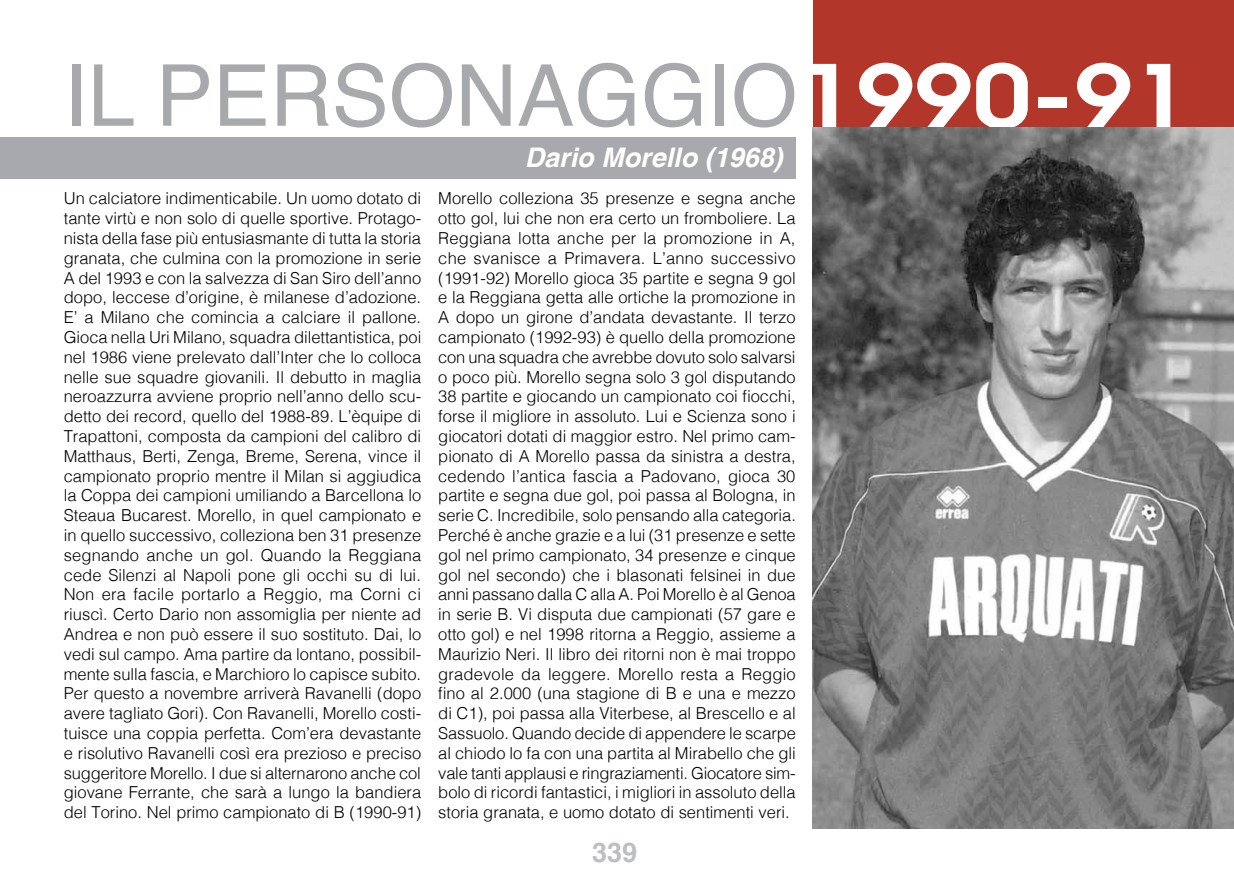
<style>
.page{position:relative;width:1234px;height:893px;background:#fff}
.page>*{position:absolute;margin:0;border:0;box-sizing:border-box;transform-origin:0 0}
.t1{font:85.5px "Helvetica";color:#a7a9ac}
.t2{font:italic 700 27px "Helvetica";color:#fff}
.t3{font:700 27px "Helvetica";color:#bcbec0}
.t4{font:300 16.5px/19.8px "Helvetica";color:#000;text-align:justify}
.s1{font-family:"Avant Garde";font-weight:600;font-size:86.55px;color:#fff}
</style>
<div class="page">
<div style="left:812px;top:0;width:421px;height:128px;background:#b23629"></div>
<div style="left:0;top:137px;width:795px;height:41px;background:#a7a9ac"></div>
<img style="left:812px;top:128px;width:421px;height:701px">
<h1 class="t1" style="left:64px;top:30px;width:1128px">I L PERSONAGGIO<span class="s1">1990-91</span></h1>
<h2 class="t2" style="left:524px;top:135px;width:260px">Dario Morello (1968)</h2>
<p class="t4" style="left:64px;top:187px;width:359px">Un calciatore indimenticabile. Un uomo dotato di tante virtù e non solo di quelle sportive. Protago&shy;nista della fase più entusiasmante di tutta la storia granata, che culmina con la promozione in serie A del 1993 e con la salvezza di San Siro dell’anno dopo, leccese d’origine, è milanese d’adozione.<br>E’ a Milano che comincia a calciare il pallone.<br>Gioca nella Uri Milano, squadra dilettantistica, poi nel 1986 viene prelevato dall’Inter che lo colloca nelle sue squadre giovanili. Il debutto in maglia neroazzurra avviene proprio nell’anno dello scu&shy;detto dei record, quello del 1988-89. L’èquipe di Trapattoni, composta da campioni del calibro di Matthaus, Berti, Zenga, Breme, Serena, vince il campionato proprio mentre il Milan si aggiudica la Coppa dei campioni umiliando a Barcellona lo Steaua Bucarest. Morello, in quel campionato e in quello successivo, colleziona ben 31 presenze segnando anche un gol. Quando la Reggiana cede Silenzi al Napoli pone gli occhi su di lui.<br>Non era facile portarlo a Reggio, ma Corni ci riuscì. Certo Dario non assomiglia per niente ad Andrea e non può essere il suo sostituto. Dai, lo vedi sul campo. Ama partire da lontano, possibil&shy;mente sulla fascia, e Marchioro lo capisce subito.<br>Per questo a novembre arriverà Ravanelli (dopo avere tagliato Gori). Con Ravanelli, Morello costi&shy;tuisce una coppia perfetta. Com’era devastante e risolutivo Ravanelli così era prezioso e preciso suggeritore Morello. I due si alternarono anche col giovane Ferrante, che sarà a lungo la bandiera del Torino. Nel primo campionato di B (1990-91)</p>
<p class="t4" style="left:438px;top:187px;width:359px">Morello colleziona 35 presenze e segna anche otto gol, lui che non era certo un fromboliere. La Reggiana lotta anche per la promozione in A, che svanisce a Primavera. L’anno successivo (1991-92) Morello gioca 35 partite e segna 9 gol e la Reggiana getta alle ortiche la promozione in A dopo un girone d’andata devastante. Il terzo campionato (1992-93) è quello della promozione con una squadra che avrebbe dovuto solo salvarsi o poco più. Morello segna solo 3 gol disputando 38 partite e giocando un campionato coi fiocchi, forse il migliore in assoluto. Lui e Scienza sono i giocatori dotati di maggior estro. Nel primo cam&shy;pionato di A Morello passa da sinistra a destra, cedendo l’antica fascia a Padovano, gioca 30 partite e segna due gol, poi passa al Bologna, in serie C. Incredibile, solo pensando alla categoria.<br>Perché è anche grazie e a lui (31 presenze e sette gol nel primo campionato, 34 presenze e cinque gol nel secondo) che i blasonati felsinei in due anni passano dalla C alla A. Poi Morello è al Genoa in serie B. Vi disputa due campionati (57 gare e otto gol) e nel 1998 ritorna a Reggio, assieme a Maurizio Neri. Il libro dei ritorni non è mai troppo gradevole da leggere. Morello resta a Reggio fino al 2.000 (una stagione di B e una e mezzo di C1), poi passa alla Viterbese, al Brescello e al Sassuolo. Quando decide di appendere le scarpe al chiodo lo fa con una partita al Mirabello che gli vale tanti applausi e ringraziamenti. Giocatore sim&shy;bolo di ricordi fantastici, i migliori in assoluto della storia granata, e uomo dotato di sentimenti veri.</p>
<h2 class="t3" style="left:592px;top:831px;width:47px">339</h2>
</div>
